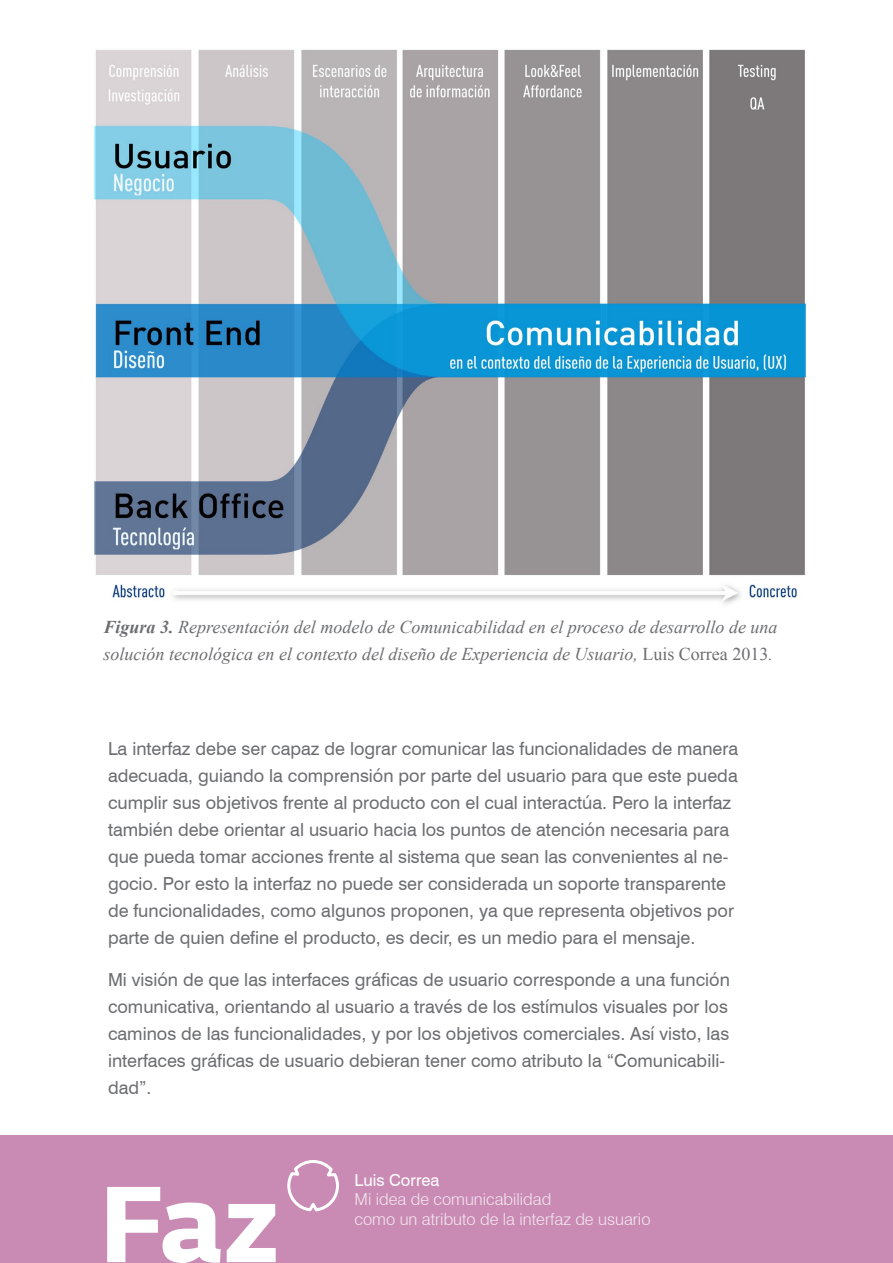
<style>
.page{position:relative;width:893px;height:1263px;background:#fff}
.page>*{position:absolute;margin:0;border:0;box-sizing:border-box;transform-origin:0 0}
.Sub-Título_de_Artícu{font:18px/27px "Swiss 721 BT";color:#6c6d70}
.Sub-Título_de_Artícu-2{font:italic 18px/27px "Times New Roman";color:#6c6d70}
.Texto{font:300 16.5px "Swiss 721 BT";color:#f4e8f0}
.Texto-2{font:16.5px "Swiss 721 BT";color:#fff}
.s1{font-weight:700}
.s2{font-style:normal}
</style>
<div class="page">
<img style="left:93px;top:49px;width:714px;height:555px">
<div style="left:0;top:1135px;width:893px;height:128px;background:#c98bb4"></div>
<svg style="left:107px;top:1187px;width:114px;height:76px"></svg>
<svg style="left:227px;top:1204px;width:49px;height:58px"></svg>
<svg style="left:287px;top:1160px;width:52px;height:52px"></svg>
<p class="Sub-Título_de_Artícu-2" style="left:104px;top:613px;width:675px"><span class="s1">Figura 3.</span> Representación del modelo de Comunicabilidad en el proceso de desarrollo de una solución tecnológica en el contexto del diseño de Experiencia de Usuario, <span class="s2">Luis Correa 2013</span>.</p>
<p class="Sub-Título_de_Artícu" style="left:108px;top:735px;width:632px">La interfaz debe ser capaz de lograr comunicar las funcionalidades de manera adecuada, guiando la comprensión por parte del usuario para que este pueda cumplir sus objetivos frente al producto con el cual interactúa. Pero la interfaz también debe orientar al usuario hacia los puntos de atención necesaria para que pueda tomar acciones frente al sistema que sean las convenientes al ne&shy;gocio. Por esto la interfaz no puede ser considerada un soporte transparente de funcionalidades, como algunos proponen, ya que representa objetivos por parte de quien define el producto, es decir, es un medio para el mensaje.</p>
<p class="Sub-Título_de_Artícu" style="left:108px;top:966px;width:623px">Mi visión de que las interfaces gráficas de usuario corresponde a una función comunicativa, orientando al usuario a través de los estímulos visuales por los caminos de las funcionalidades, y por los objetivos comerciales. Así visto, las interfaces gráficas de usuario debieran tener como atributo la “Comunicabili&shy;dad”.</p>
<p class="Texto-2" style="left:355px;top:1169px;width:86px">Luis Correa</p>
<p class="Texto" style="left:355px;top:1189px;width:198px">Mi idea de comunicabilidad</p>
<p class="Texto" style="left:355px;top:1209px;width:297px">como un atributo de la interfaz de usuario</p>
</div>
